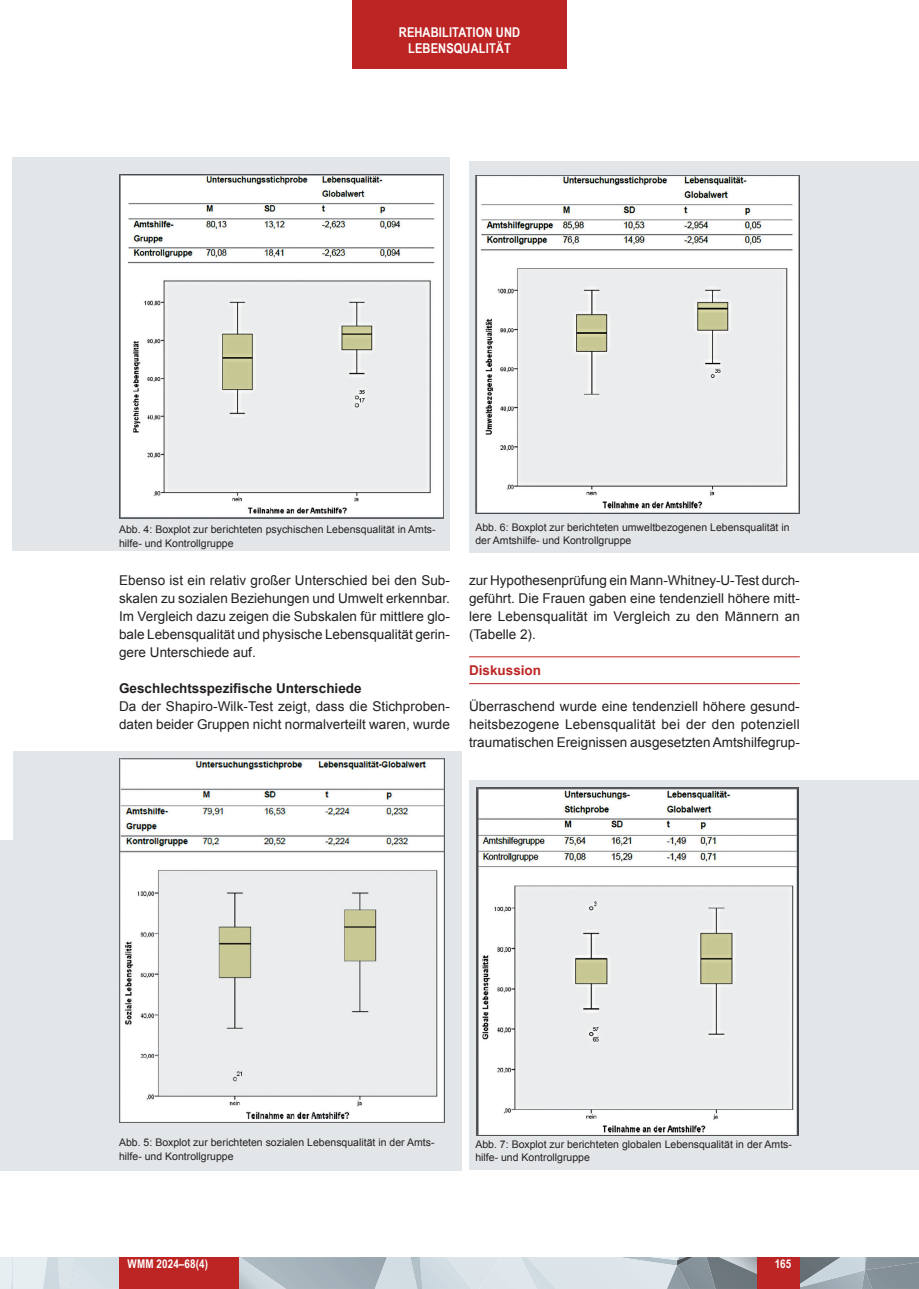
<style>
.page{position:relative;width:919px;height:1289px;background:#fff}
.page>*{position:absolute;margin:0;border:0;box-sizing:border-box;transform-origin:0 0}
.t1{font:13.5px/18px "Arial";color:#231f20;text-align:justify}
.t2{font:700 13.5px "Arial";color:#231f20}
.t3{font:700 13.5px/16.2px "Arial Narrow";letter-spacing:.01em;color:#fff;text-align:center}
.t4{font:700 13.5px "Arial";color:#bc2524}
.t5{font:700 12px "Arial Narrow";letter-spacing:.01em;color:#fff}
.t6{font:10.5px/13.5px "Arial";color:#231f20}
</style>
<div class="page">
<svg style="left:0;top:1257px;width:918px;height:31px;background:#bcc6cc"></svg>
<div style="left:119px;top:1256px;width:119px;height:32px;background:#bc2524"></div>
<div style="left:757px;top:1256px;width:42px;height:32px;background:#bc2524"></div>
<div style="left:352px;top:0;width:214px;height:68px;background:#bc2524"></div>
<div style="left:469px;top:780px;width:449px;height:389px;background:#e3e6e9"></div>
<div style="left:469px;top:162px;width:449px;height:391px;background:#e3e6e9"></div>
<div style="left:13px;top:752px;width:448px;height:418px;background:#e3e6e9"></div>
<div style="left:13px;top:157px;width:437px;height:394px;background:#e3e6e9"></div>
<hr style="left:469px;top:656px;width:330px;height:1px;background:#bc2524">
<hr style="left:469px;top:683px;width:330px;height:1px;background:#bc2524">
<img style="left:119px;top:174px;width:324px;height:345px">
<img style="left:119px;top:758px;width:325px;height:364px">
<img style="left:475px;top:175px;width:324px;height:338px">
<img style="left:477px;top:787px;width:321px;height:348px">
<div style="left:0;top:840px;width:13px;height:330px;background:#e3e6e9"></div>
<p class="t3" style="left:399px;top:23px;width:123px">REHABILITATION UND<br>LEBENSQUALITÄT</p>
<p class="t6" style="left:119px;top:522px;width:318px">Abb. 4: Boxplot zur berichteten psychischen Lebensqualität in Amts&shy;hilfe- und Kontrollgruppe</p>
<p class="t1" style="left:119px;top:571px;width:332px">Ebenso ist ein relativ großer Unterschied bei den Sub&shy;skalen zu sozialen Beziehungen und Umwelt erkennbar.<br>Im Vergleich dazu zeigen die Subskalen für mittlere glo&shy;bale Lebensqualität und physische Lebensqualität gerin&shy;gere Unterschiede auf.</p>
<p class="t2" style="left:119px;top:679px;width:244px">Geschlechtsspezifische Unterschiede</p>
<p class="t1" style="left:119px;top:697px;width:332px">Da der Shapiro-Wilk-Test zeigt, dass die Stichproben&shy;daten beider Gruppen nicht normalverteilt waren, wurde</p>
<p class="t6" style="left:475px;top:520px;width:316px">Abb. 6: Boxplot zur berichteten umweltbezogenen Lebensqualität in der Amtshilfe- und Kontrollgruppe</p>
<p class="t1" style="left:469px;top:571px;width:332px">zur Hypothesenprüfung ein Mann-Whitney-U-Test durch&shy;geführt. Die Frauen gaben eine tendenziell höhere mitt&shy;lere Lebensqualität im Vergleich zu den Männern an (Tabelle 2).</p>
<p class="t4" style="left:469px;top:661px;width:74px">Diskussion</p>
<p class="t1" style="left:469px;top:697px;width:332px">Überraschend wurde eine tendenziell höhere gesund&shy;heitsbezogene Lebensqualität bei der den potenziell traumatischen Ereignissen ausgesetzten Amtshilfegrup-</p>
<p class="t6" style="left:119px;top:1135px;width:317px">Abb. 5: Boxplot zur berichteten sozialen Lebensqualität in der Amts&shy;hilfe- und Kontrollgruppe</p>
<p class="t6" style="left:475px;top:1137px;width:318px">Abb. 7: Boxplot zur berichteten globalen Lebensqualität in der Amts&shy;hilfe- und Kontrollgruppe</p>
<p class="t5" style="left:128px;top:1255px;width:82px">WMM 2024–68(4)</p>
<p class="t5" style="left:774px;top:1255px;width:18px">165</p>
</div>
